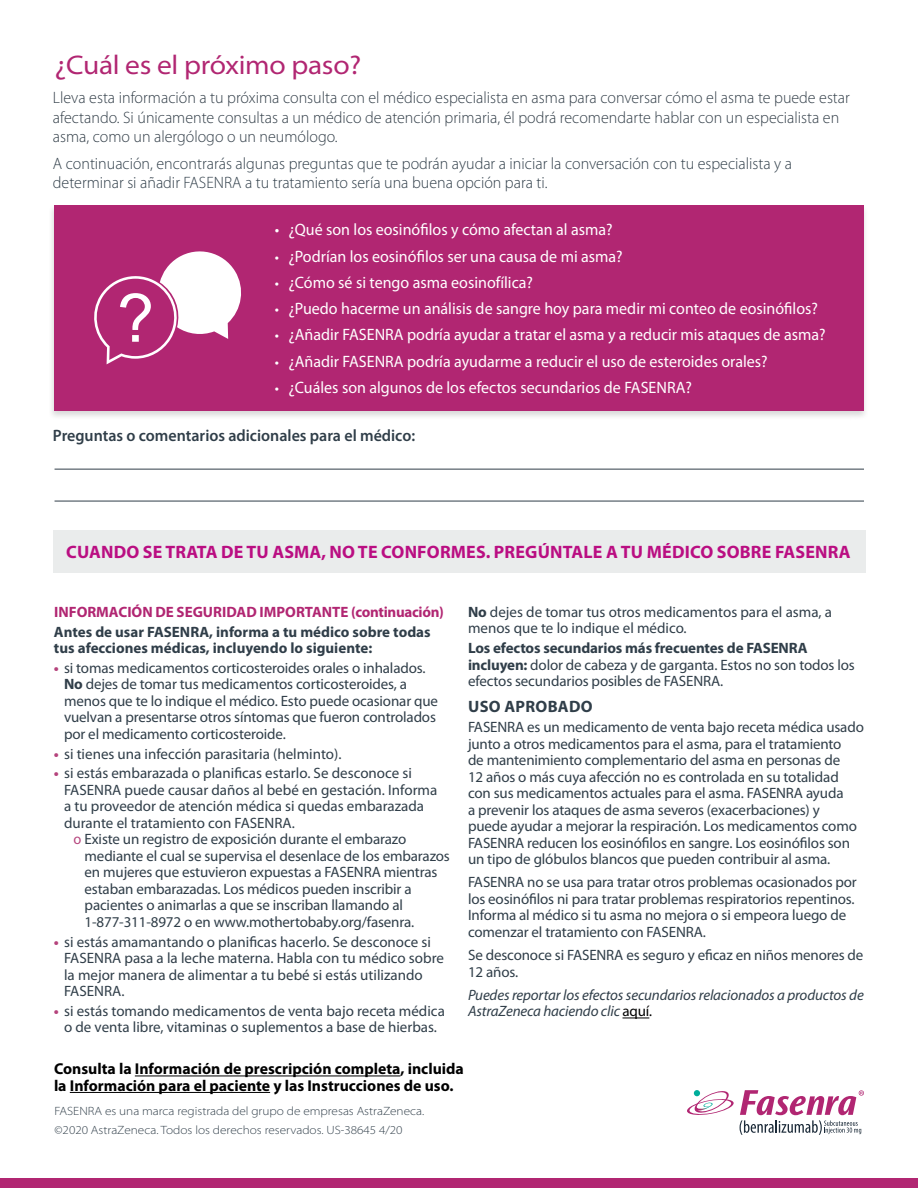
<style>
.page{position:relative;width:918px;height:1188px;background:#fff}
.page>*{position:absolute;margin:0;border:0;box-sizing:border-box;transform-origin:0 0}
.t1{font:semi-expanded 27px "Myriad Pro";letter-spacing:-.01em;color:#b12672}
.t2{font:700 18px "Myriad Pro";letter-spacing:.01em;color:#ba0e82}
.t3{font:16.5px "Myriad Pro";color:#fff}
.t4{font:300 16.5px/19.5px "Myriad Pro";color:#323e48}
.t5{font:300 16.5px/19.5px "Myriad Pro";color:#303e49}
.t6{font:600 16.5px "Myriad Pro";color:#303e49}
.t7{font:700 16.5px "Myriad Pro";letter-spacing:.02em;color:#303e49}
.t8{font:700 15.75px/16.5px "Myriad Pro";color:#000}
.t9{font:15px/16.5px "Myriad Pro";letter-spacing:-.01em;color:#303e49}
.t10{font:700 15px/16.5px "Myriad Pro";color:#303e49}
.t11{font:italic 15px/16.5px "Myriad Pro";letter-spacing:-.01em;color:#303e49}
.t12{font:700 15px "Myriad Pro";color:#b12672}
.t13{font:300 semi-expanded 12px/19.5px "Myriad Pro";color:#303e49}
.s1{font-size:15px}
.s2{font-weight:700;color:#b5437c}
.s3{font-weight:700}
.s4{color:#b5437c}
.s5{font-style:normal;color:#000}
.s6{color:#000}
</style>
<div class="page">
<div style="left:49px;top:205px;width:820px;height:216px;background:#000;opacity:.15"></div>
<div style="left:55px;top:205px;width:809px;height:205px;background:#b12672"></div>
<div style="left:0;top:1178px;width:918px;height:10px;background:#b12672"></div>
<svg style="left:687px;top:1090px;width:47px;height:25px"></svg>
<svg style="left:740px;top:1090px;width:124px;height:45px"></svg>
<svg style="left:622px;top:1018px;width:27px;height:1px"></svg>
<hr style="left:135px;top:1076px;width:265px;height:1px;background:#000">
<hr style="left:70px;top:1092px;width:200px;height:1px;background:#000">
<hr style="left:55px;top:469px;width:809px;height:1px;background:#303e49">
<hr style="left:55px;top:501px;width:809px;height:1px;background:#303e49">
<svg style="left:94px;top:251px;width:147px;height:113px"></svg>
<div style="left:53px;top:530px;width:813px;height:42px;background:#eaecec"></div>
<h1 class="t1" style="left:55px;top:48px;width:308px">¿Cuál es el próximo paso?</h1>
<p class="t4" style="left:53px;top:88px;width:799px">Lleva esta información a tu próxima consulta con el médico especialista en asma para conversar cómo el asma te puede estar afectando. Si únicamente consultas a un médico de atención primaria, él podrá recomendarte hablar con un especialista en asma, como un alergólogo o un neumólogo.</p>
<p class="t5" style="left:53px;top:153px;width:741px">A continuación, encontrarás algunas preguntas que te podrán ayudar a iniciar la conversación con tu especialista y a determinar si añadir FASENRA a tu tratamiento sería una buena opción para ti.</p>
<p class="t3" style="left:275px;top:220px;width:339px">• ¿Qué son los eosinófilos y cómo afectan al asma?</p>
<p class="t3" style="left:275px;top:246px;width:349px"><span class="s1">•</span> ¿Podrían los eosinófilos ser una causa de mi asma?</p>
<p class="t3" style="left:275px;top:272px;width:260px"><span class="s1">•</span> ¿Cómo sé si tengo asma eosinofílica?</p>
<p class="t3" style="left:275px;top:298px;width:545px"><span class="s1">•</span> ¿Puedo hacerme un análisis de sangre hoy para medir mi conteo de eosinófilos?</p>
<p class="t3" style="left:275px;top:325px;width:552px"><span class="s1">•</span> ¿Añadir FASENRA podría ayudar a tratar el asma y a reducir mis ataques de asma?</p>
<p class="t3" style="left:275px;top:351px;width:494px"><span class="s1">•</span> ¿Añadir FASENRA podría ayudarme a reducir el uso de esteroides orales?</p>
<p class="t3" style="left:275px;top:377px;width:419px"><span class="s1">•</span> ¿Cuáles son algunos de los efectos secundarios de FASENRA?</p>
<p class="t6" style="left:53px;top:425px;width:364px">Preguntas o comentarios adicionales para el médico:</p>
<p class="t2" style="left:66px;top:540px;width:786px">CUANDO SE TRATA DE TU ASMA, NO TE CONFORMES. PREGÚNTALE A TU MÉDICO SOBRE FASENRA</p>
<p class="t12" style="left:54px;top:602px;width:391px">INFORMACIÓN DE SEGURIDAD IMPORTANTE (continuación)</p>
<p class="t10" style="left:54px;top:623px;width:378px">Antes de usar FASENRA, informa a tu médico sobre todas tus afecciones médicas, incluyendo lo siguiente:</p>
<p class="t9" style="left:64px;top:659px;width:375px;text-indent:-10px"><span class="s2">•</span> si tomas medicamentos corticosteroides orales o inhalados.<br><span class="s3">No</span> dejes de tomar tus medicamentos corticosteroides, a menos que te lo indique el médico. Esto puede ocasionar que vuelvan a presentarse otros síntomas que fueron controlados por el medicamento corticosteroide.</p>
<p class="t9" style="left:54px;top:745px;width:289px"><span class="s2">•</span> si tienes una infección parasitaria (helminto).</p>
<p class="t9" style="left:54px;top:765px;width:359px"><span class="s2">•</span> si estás embarazada o planificas estarlo. Se desconoce si</p>
<p class="t9" style="left:64px;top:781px;width:375px">FASENRA puede causar daños al bebé en gestación. Informa</p>
<p class="t9" style="left:64px;top:798px;width:362px">a tu proveedor de atención médica si quedas embarazada</p>
<p class="t9" style="left:64px;top:814px;width:232px">durante el tratamiento con FASENRA.</p>
<p class="t9" style="left:73px;top:831px;width:334px"><span class="s4">0</span> Existe un registro de exposición durante el embarazo</p>
<p class="t9" style="left:85px;top:847px;width:367px">mediante el cual se supervisa el desenlace de los embarazos</p>
<p class="t9" style="left:85px;top:864px;width:354px">en mujeres que estuvieron expuestas a FASENRA mientras</p>
<p class="t9" style="left:85px;top:880px;width:328px">estaban embarazadas. Los médicos pueden inscribir a</p>
<p class="t9" style="left:85px;top:897px;width:320px">pacientes o animarlas a que se inscriban llamando al</p>
<p class="t9" style="left:85px;top:913px;width:331px">1-877-311-8972 o en www.mothertobaby.org/fasenra.</p>
<p class="t9" style="left:64px;top:933px;width:381px;text-indent:-10px"><span class="s2">•</span> si estás amamantando o planificas hacerlo. Se desconoce si FASENRA pasa a la leche materna. Habla con tu médico sobre la mejor manera de alimentar a tu bebé si estás utilizando FASENRA.</p>
<p class="t9" style="left:54px;top:1002px;width:392px;text-align:center"><span class="s2">•</span> si estás tomando medicamentos de venta bajo receta médica o de venta libre, vitaminas o suplementos a base de hierbas.</p>
<p class="t9" style="left:468px;top:603px;width:366px"><span class="s3">No</span> dejes de tomar tus otros medicamentos para el asma, a menos que te lo indique el médico.</p>
<p class="t9" style="left:468px;top:640px;width:388px"><span class="s3">Los efectos secundarios más frecuentes de FASENRA incluyen:</span> dolor de cabeza y de garganta. Estos no son todos los efectos secundarios posibles de FASENRA.</p>
<p class="t7" style="left:468px;top:696px;width:126px">USO APROBADO</p>
<p class="t9" style="left:468px;top:719px;width:397px">FASENRA es un medicamento de venta bajo receta médica usado junto a otros medicamentos para el asma, para el tratamiento<br>de mantenimiento complementario del asma en personas de<br>12 años o más cuya afección no es controlada en su totalidad con sus medicamentos actuales para el asma. FASENRA ayuda<br>a prevenir los ataques de asma severos (exacerbaciones) y<br>puede ayudar a mejorar la respiración. Los medicamentos como FASENRA reducen los eosinófilos en sangre. Los eosinófilos son un tipo de glóbulos blancos que pueden contribuir al asma.</p>
<p class="t9" style="left:468px;top:874px;width:390px">FASENRA no se usa para tratar otros problemas ocasionados por los eosinófilos ni para tratar problemas respiratorios repentinos.<br>Informa al médico si tu asma no mejora o si empeora luego de comenzar el tratamiento con FASENRA.</p>
<p class="t9" style="left:468px;top:947px;width:397px">Se desconoce si FASENRA es seguro y eficaz en niños menores de<br>12 años.</p>
<p class="t11" style="left:468px;top:986px;width:397px">Puedes reportar los efectos secundarios relacionados a productos de<br>AstraZeneca haciendo clic <span class="s5">aquí</span><span class="s6">.</span></p>
<p class="t8" style="left:54px;top:1060px;width:411px">Consulta la Información de prescripción completa, incluida la Información para el paciente y las Instrucciones de uso.</p>
<p class="t13" style="left:55px;top:1101px;width:371px">FASENRA es una marca registrada del grupo de empresas AstraZeneca. ©2020 AstraZeneca. Todos los derechos reservados. US-38645 4/20</p>
</div>
